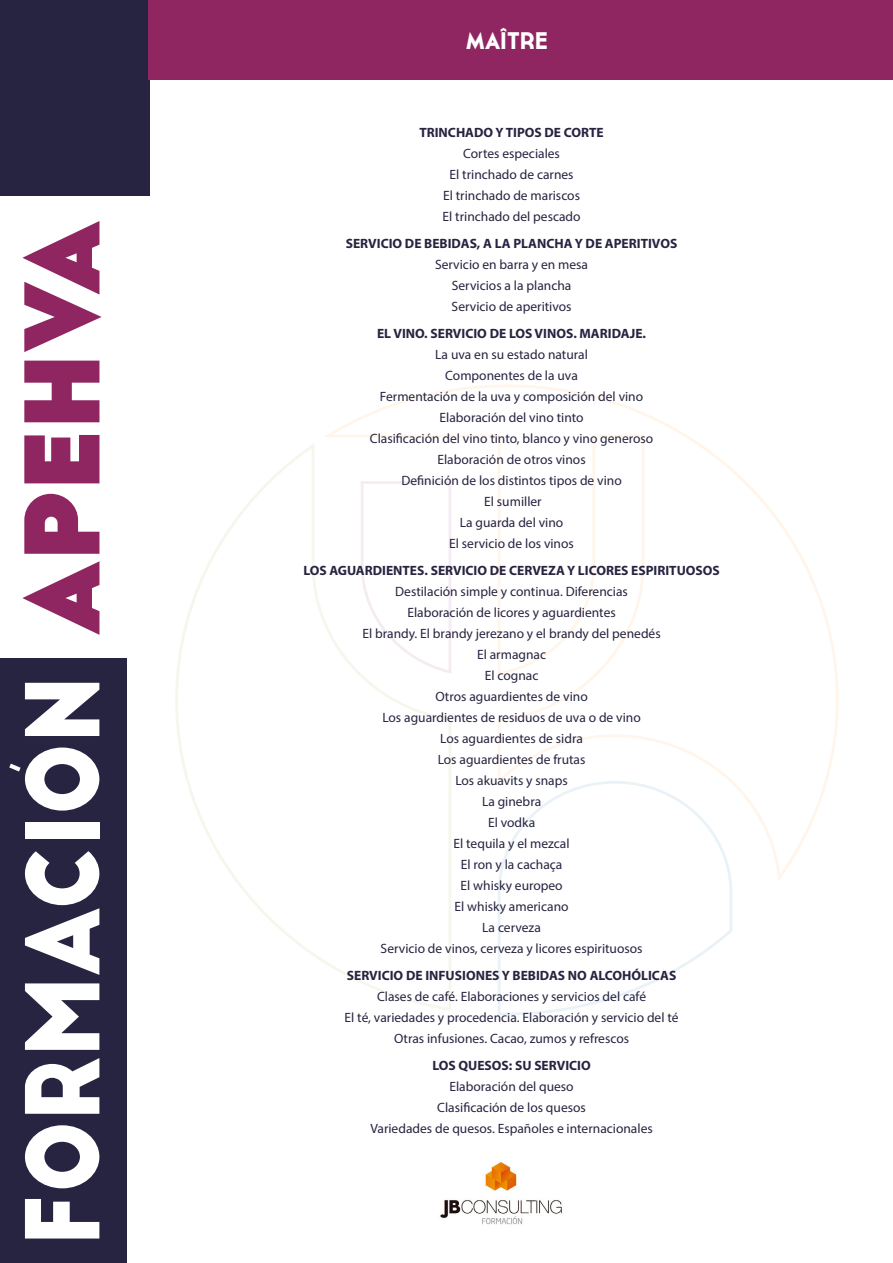
<style>
.page{position:relative;width:893px;height:1263px;background:#fff}
.page>*{position:absolute;margin:0;border:0;box-sizing:border-box;transform-origin:0 0}
.t1{font:700 24px "Cassannet";color:#fff}
.t2{font:13.5px/21px "Myriad Pro";color:#262440;text-align:center}
.t3{font:700 13.5px "Myriad Pro";color:#262440}
</style>
<div class="page">
<div style="left:0;top:0;width:150px;height:196px;background:#262440"></div>
<svg style="left:324px;top:384px;width:515px;height:497px"></svg>
<svg style="left:175px;top:443px;width:276px;height:567px"></svg>
<svg style="left:498px;top:781px;width:234px;height:234px"></svg>
<div style="left:0;top:658px;width:127px;height:605px;background:#262440"></div>
<svg style="left:25px;top:1199px;width:74px;height:39px"></svg>
<svg style="left:25px;top:1125px;width:74px;height:63px"></svg>
<svg style="left:25px;top:1058px;width:74px;height:56px"></svg>
<svg style="left:25px;top:983px;width:74px;height:67px"></svg>
<svg style="left:25px;top:851px;width:74px;height:124px"></svg>
<div style="left:25px;top:822px;width:74px;height:17px;background:#fff"></div>
<svg style="left:25px;top:683px;width:74px;height:53px"></svg>
<svg style="left:9px;top:747px;width:90px;height:63px"></svg>
<svg style="left:22px;top:561px;width:77px;height:74px"></svg>
<svg style="left:24px;top:494px;width:75px;height:60px"></svg>
<svg style="left:24px;top:435px;width:75px;height:48px;background:#9d4275"></svg>
<svg style="left:24px;top:361px;width:75px;height:61px"></svg>
<svg style="left:22px;top:221px;width:80px;height:131px"></svg>
<div style="left:149px;top:0;width:744px;height:79px;background:#8f2661"></div>
<img style="left:440px;top:1162px;width:122px;height:63px">
<h1 class="t1" style="left:466px;top:26px;width:84px">MAÎTRE</h1>
<p class="t3" style="left:419px;top:124px;width:186px">TRINCHADO Y TIPOS DE CORTE</p>
<p class="t2" style="left:443px;top:143px;width:140px">Cortes especiales<br>El trinchado de carnes<br>El trinchado de mariscos<br>El trinchado del pescado</p>
<p class="t3" style="left:346px;top:235px;width:333px">SERVICIO DE BEBIDAS, A LA PLANCHA Y DE APERITIVOS</p>
<p class="t2" style="left:435px;top:254px;width:155px">Servicio en barra y en mesa<br>Servicios a la plancha<br>Servicio de aperitivos</p>
<p class="t3" style="left:377px;top:325px;width:270px">EL VINO. SERVICIO DE LOS VINOS. MARIDAJE.</p>
<p class="t2" style="left:370px;top:344px;width:285px">La uva en su estado natural<br>Componentes de la uva<br>Fermentación de la uva y composición del vino<br>Elaboración del vino tinto<br>Clasificación del vino tinto, blanco y vino generoso<br>Elaboración de otros vinos<br>Definición de los distintos tipos de vino<br>El sumiller<br>La guarda del vino<br>El servicio de los vinos</p>
<p class="t3" style="left:303px;top:562px;width:418px">LOS AGUARDIENTES. SERVICIO DE CERVEZA Y LICORES ESPIRITUOSOS</p>
<p class="t2" style="left:362px;top:581px;width:300px">Destilación simple y continua. Diferencias<br>Elaboración de licores y aguardientes<br>El brandy. El brandy jerezano y el brandy del penedés<br>El armagnac<br>El cognac<br>Otros aguardientes de vino<br>Los aguardientes de residuos de uva o de vino<br>Los aguardientes de sidra<br>Los aguardientes de frutas<br>Los akuavits y snaps<br>La ginebra<br>El vodka<br>El tequila y el mezcal<br>El ron y la cachaça<br>El whisky europeo<br>El whisky americano<br>La cerveza<br>Servicio de vinos, cerveza y licores espirituosos</p>
<p class="t3" style="left:347px;top:967px;width:331px">SERVICIO DE INFUSIONES Y BEBIDAS NO ALCOHÓLICAS</p>
<p class="t2" style="left:345px;top:986px;width:335px">Clases de café. Elaboraciones y servicios del café<br>El té, variedades y procedencia. Elaboración y servicio del té<br>Otras infusiones. Cacao, zumos y refrescos</p>
<p class="t3" style="left:432px;top:1057px;width:160px">LOS QUESOS: SU SERVICIO</p>
<p class="t2" style="left:370px;top:1076px;width:284px">Elaboración del queso<br>Clasificación de los quesos<br>Variedades de quesos. Españoles e internacionales</p>
</div>
